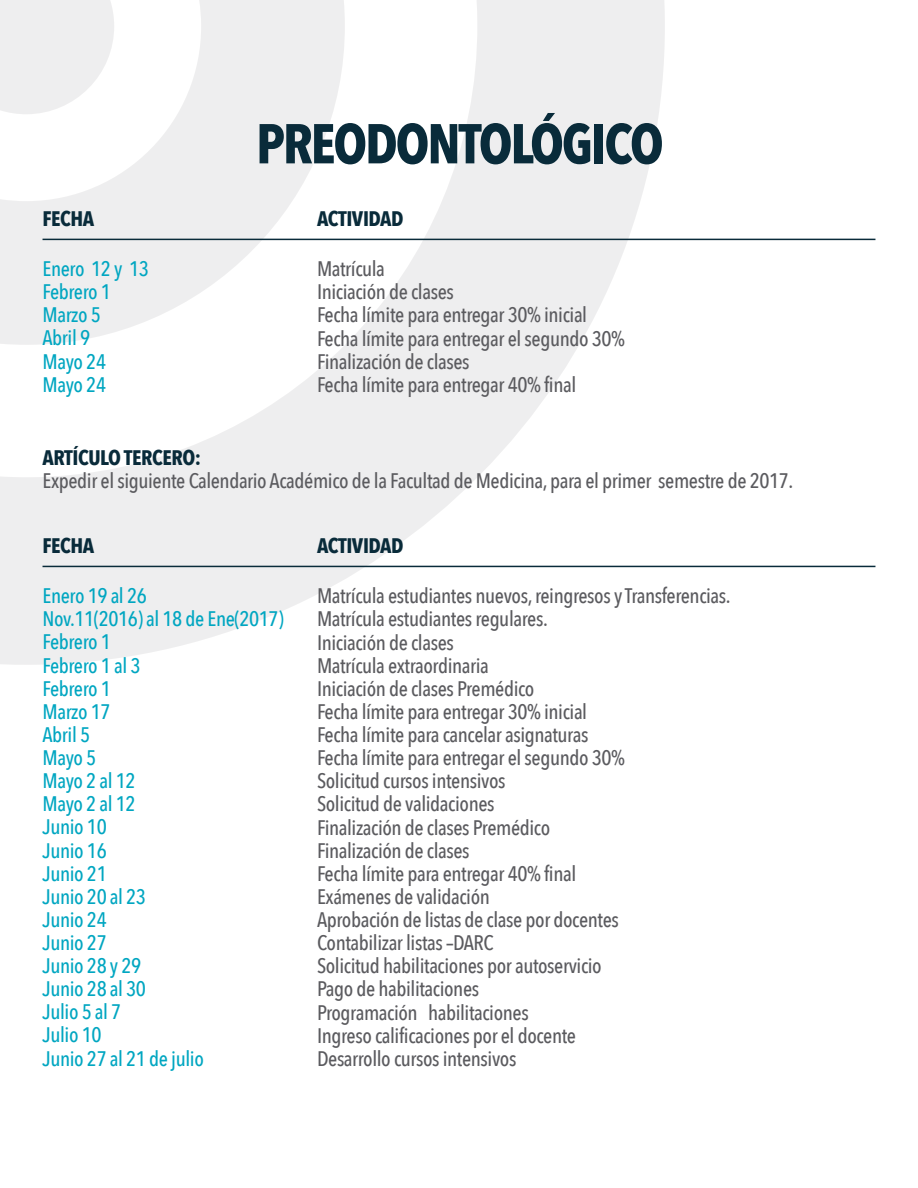
<style>
.page{position:relative;width:918px;height:1188px;background:#fff}
.page>*{position:absolute;margin:0;border:0;box-sizing:border-box;transform-origin:0 0}
.t1{font:700 55.5px "Avenir Next Condensed";letter-spacing:-.04em;color:#092b3a}
.t2{font:500 21px/23.1px "Avenir Next Condensed";letter-spacing:-.02em;color:#5b5b5f}
.t3{font:500 21px/23.1px "Avenir Next Condensed";letter-spacing:-.02em;color:#00a6c1}
.t4{font:700 21px "Avenir Next Condensed";letter-spacing:-.02em;color:#092b3a}
</style>
<div class="page">
<svg style="left:0;top:0;width:665px;height:665px;fill:#eeeeef"></svg>
<svg style="left:0;top:0;width:346px;height:345px;fill:#eeeeef"></svg>
<svg style="left:0;top:0;width:115px;height:114px;background:#f0f0f1"></svg>
<hr style="left:43px;top:239px;width:832px;height:1px;background:#092b3a">
<hr style="left:43px;top:566px;width:832px;height:1px;background:#092b3a">
<h1 class="t1" style="left:256px;top:110px;width:409px">PREODONTOLÓGICO</h1>
<p class="t4" style="left:43px;top:206px;width:53px">FECHA</p>
<p class="t4" style="left:317px;top:206px;width:88px">ACTIVIDAD</p>
<p class="t3" style="left:43px;top:257px;width:108px">Enero 12 y 13<br>Febrero 1<br>Marzo 5<br>Abril 9<br>Mayo 24<br>Mayo 24</p>
<p class="t2" style="left:317px;top:257px;width:310px">Matrícula<br>Iniciación de clases<br>Fecha límite para entregar 30% inicial<br>Fecha límite para entregar el segundo 30%<br>Finalización de clases<br>Fecha límite para entregar 40% final</p>
<p class="t4" style="left:43px;top:445px;width:160px">ARTÍCULO TERCERO:</p>
<p class="t2" style="left:43px;top:469px;width:752px">Expedir el siguiente Calendario Académico de la Facultad de Medicina, para el primer semestre de 2017.</p>
<p class="t4" style="left:43px;top:533px;width:53px">FECHA</p>
<p class="t4" style="left:317px;top:533px;width:88px">ACTIVIDAD</p>
<p class="t3" style="left:43px;top:584px;width:243px">Enero 19 al 26<br>Nov.11(2016) al 18 de Ene(2017)<br>Febrero 1<br>Febrero 1 al 3<br>Febrero 1<br>Marzo 17<br>Abril 5<br>Mayo 5<br>Mayo 2 al 12<br>Mayo 2 al 12<br>Junio 10<br>Junio 16<br>Junio 21<br>Junio 20 al 23<br>Junio 24<br>Junio 27<br>Junio 28 y 29<br>Junio 28 al 30<br>Julio 5 al 7<br>Julio 10<br>Junio 27 al 21 de julio</p>
<p class="t2" style="left:317px;top:584px;width:415px">Matrícula estudiantes nuevos, reingresos y Transferencias.<br>Matrícula estudiantes regulares.<br>Iniciación de clases<br>Matrícula extraordinaria<br>Iniciación de clases Premédico<br>Fecha límite para entregar 30% inicial<br>Fecha límite para cancelar asignaturas<br>Fecha límite para entregar el segundo 30%<br>Solicitud cursos intensivos<br>Solicitud de validaciones<br>Finalización de clases Premédico<br>Finalización de clases<br>Fecha límite para entregar 40% final<br>Exámenes de validación<br>Aprobación de listas de clase por docentes<br>Contabilizar listas –DARC<br>Solicitud habilitaciones por autoservicio<br>Pago de habilitaciones<br>Programación habilitaciones<br>Ingreso calificaciones por el docente<br>Desarrollo cursos intensivos</p>
</div>
